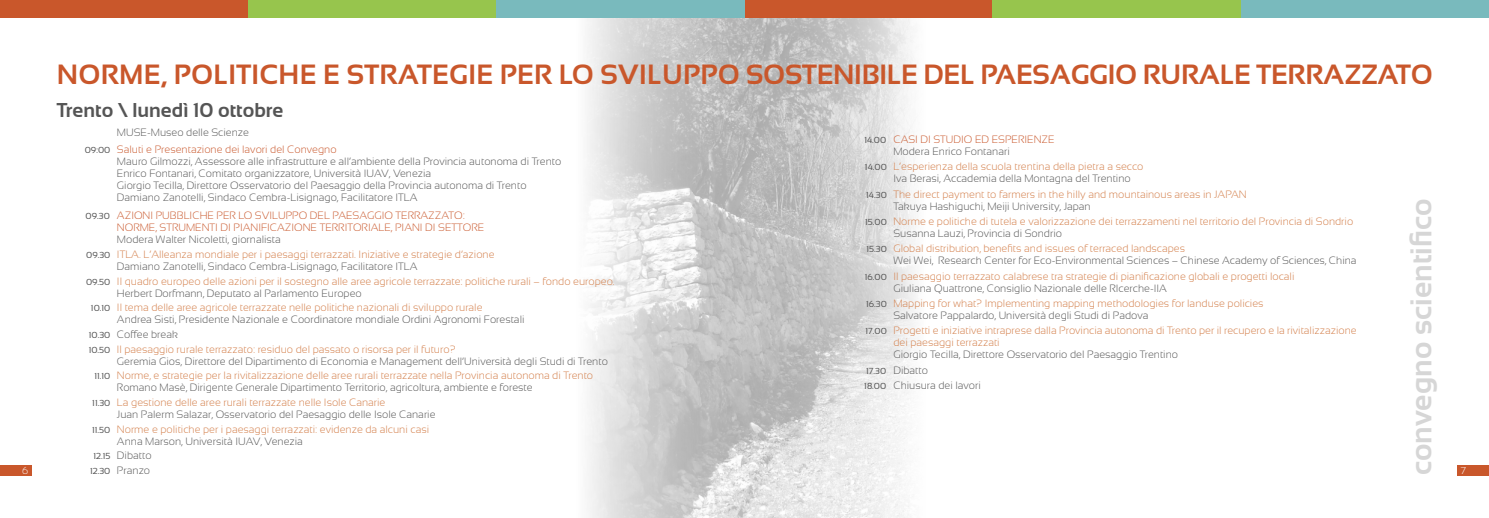
<style>
.page{position:relative;width:1489px;height:518px;background:#fff}
.page>*{position:absolute;margin:0;border:0;box-sizing:border-box;transform-origin:0 0}
.t1{font:700 30px "Sansation";color:#d6d6d6}
.t2{font:700 27.75px "Sansation";letter-spacing:-.01em;color:#c9572b}
.t3{font:700 20px "Sansation";color:#555}
.t4{font:300 10.62px/11.9px "Sansation";color:#d37e49}
.t5{font:300 10.62px/11.9px "Sansation";color:#555}
.t6{font:300 10.62px/11.9px "Sansation";color:#c9572b}
.t7{font:300 10px "Sansation";color:#fff}
.s1{color:#555}
.s2{font-weight:400;font-size:8.75px;color:#555}
.s3{font-weight:400;font-size:8.75px}
.s4{color:#d37e49}
</style>
<div class="page">
<img style="left:587px;top:18px;width:329px;height:499px">
<div style="left:0;top:464px;width:32px;height:11px;background:#c9572b"></div>
<div style="left:1456px;top:464px;width:32px;height:11px;background:#c9572b"></div>
<div style="left:0;top:0;width:248px;height:18px;background:#c9572b"></div>
<div style="left:733px;top:0;width:259px;height:18px;background:#c9572b"></div>
<div style="left:248px;top:0;width:248px;height:18px;background:#97c54d"></div>
<div style="left:992px;top:0;width:248px;height:18px;background:#97c54d"></div>
<div style="left:496px;top:0;width:248px;height:18px;background:#79babd"></div>
<div style="left:1240px;top:0;width:248px;height:18px;background:#79babd"></div>
<h2 class="t2" style="left:57px;top:59px;width:1377px">NORME, POLITICHE E STRATEGIE PER LO SVILUPPO SOSTENIBILE DEL PAESAGGIO RURALE TERRAZZATO</h2>
<h3 class="t3" style="left:57px;top:98px;width:228px">Trento \ lunedì 10 ottobre</h3>
<p class="t6" style="left:85px;top:123px;width:253px;line-height:17.9px;text-indent:32px"><span class="s1">MUSE-Museo delle Scienze<br></span><span class="s2">09:00</span> Saluti e Presentazione dei lavori del Convegno</p>
<p class="t5" style="left:117px;top:156px;width:446px">Mauro Gilmozzi, Assessore alle infrastrutture e all’ambiente della Provincia autonoma di Trento Enrico Fontanari, Comitato organizzatore, Università IUAV, Venezia<br>Giorgio Tecilla, Direttore Osservatorio del Paesaggio della Provincia autonoma di Trento Damiano Zanotelli, Sindaco Cembra-Lisignago, Facilitatore ITLA</p>
<p class="t6" style="left:117px;top:209px;width:369px;text-indent:-31px"><span class="s2">09.30</span> AZIONI PUBBLICHE PER LO SVILUPPO DEL PAESAGGIO TERRAZZATO:<br>NORME, STRUMENTI DI PIANIFICAZIONE TERRITORIALE, PIANI DI SETTORE</p>
<p class="t4" style="left:86px;top:231px;width:410px;line-height:15.4px;text-indent:31px"><span class="s1">Modera Walter Nicoletti, giornalista<br></span><span class="s2">09.30</span> ITLA. L’Alleanza mondiale per i paesaggi terrazzati. Iniziative e strategie d’azione</p>
<p class="t4" style="left:86px;top:259px;width:530px;line-height:14.8px;text-indent:31px"><span class="s1">Damiano Zanotelli, Sindaco Cembra-Lisignago, Facilitatore ITLA<br></span><span class="s2">09.50</span> Il quadro europeo delle azioni per il sostegno alle aree agricole terrazzate: politiche rurali – fondo europeo.</p>
<p class="t4" style="left:91px;top:285px;width:393px;line-height:14.8px;text-indent:26px"><span class="s1">Herbert Dorfmann, Deputato al Parlamento Europeo<br></span><span class="s2">10.10</span> Il tema delle aree agricole terrazzate nelle politiche nazionali di sviluppo rurale</p>
<p class="t5" style="left:89px;top:312px;width:437px;line-height:14.8px;text-indent:28px">Andrea Sisti, Presidente Nazionale e Coordinatore mondiale Ordini Agronomi Forestali<br><span class="s3">10.30</span> Coffee break<br><span class="s3">10.50</span> <span class="s4">ll paesaggio rurale terrazzato: residuo del passato o risorsa per il futuro?</span></p>
<p class="t4" style="left:94px;top:353px;width:515px;line-height:14.8px;text-indent:23px"><span class="s1">Geremia Gios, Direttore del Dipartimento di Economia e Management dell’Università degli Studi di Trento<br></span><span class="s2">11.10</span> Norme, e strategie per la rivitalizzazione delle aree rurali terrazzate nella Provincia autonoma di Trento</p>
<p class="t5" style="left:92px;top:380px;width:442px;line-height:14.8px;text-indent:25px">Romano Masè, Dirigente Generale Dipartimento Territorio, agricoltura, ambiente e foreste<br><span class="s3">11.30</span> <span class="s4">La gestione delle aree rurali terrazzate nelle Isole Canarie</span></p>
<p class="t5" style="left:92px;top:406px;width:345px;line-height:14.8px;text-indent:25px">Juan Palerm Salazar, Osservatorio del Paesaggio delle Isole Canarie<br><span class="s3">11.50</span> <span class="s4">Norme e politiche per i paesaggi terrazzati: evidenze da alcuni casi</span></p>
<p class="t5" style="left:117px;top:434px;width:187px">Anna Marson, Università IUAV, Venezia</p>
<p class="t5" style="left:93px;top:449px;width:60px"><span class="s3">12.15</span> Dibatto</p>
<p class="t5" style="left:90px;top:464px;width:62px"><span class="s3">12.30</span> Pranzo</p>
<p class="t6" style="left:893px;top:133px;width:163px;text-indent:-29px"><span class="s2">14.00</span> CASI DI STUDIO ED ESPERIENZE<br><span class="s1">Modera Enrico Fontanari</span></p>
<p class="t4" style="left:893px;top:161px;width:251px;text-indent:-28px"><span class="s2">14.00</span> L’esperienza della scuola trentina della pietra a secco<br><span class="s1">Iva Berasi, Accademia della Montagna del Trentino</span></p>
<p class="t4" style="left:893px;top:188px;width:355px;text-indent:-27px"><span class="s2">14.30</span> The direct payment to farmers in the hilly and mountainous areas in JAPAN<br><span class="s1">Takuya Hashiguchi, Meiji University, Japan</span></p>
<p class="t4" style="left:893px;top:215px;width:461px;text-indent:-28px"><span class="s2">15.00</span> Norme e politiche di tutela e valorizzazione dei terrazzamenti nel territorio del Provincia di Sondrio<br><span class="s1">Susanna Lauzi, Provincia di Sondrio</span></p>
<p class="t5" style="left:893px;top:242px;width:465px;text-indent:-27px"><span class="s3">15.30</span> <span class="s4">Global distribution, benefits and issues of terraced landscapes<br></span>Wei Wei, Research Center for Eco-Environmental Sciences – Chinese Academy of Sciences, China</p>
<p class="t4" style="left:893px;top:270px;width:402px;text-indent:-29px"><span class="s2">16.00</span> Il paesaggio terrazzato calabrese tra strategie di pianificazione globali e progetti locali<br><span class="s1">Giuliana Quattrone, Consiglio Nazionale delle RIcerche-IIA</span></p>
<p class="t4" style="left:893px;top:297px;width:371px;text-indent:-27px"><span class="s2">16.30</span> Mapping for what? Implementing mapping methodologies for landuse policies<br><span class="s1">Salvatore Pappalardo, Università degli Studi di Padova</span></p>
<p class="t4" style="left:893px;top:324px;width:465px;text-indent:-28px"><span class="s2">17.00</span> Progetti e iniziative intraprese dalla Provincia autonoma di Trento per il recupero e la rivitalizzazione dei paesaggi terrazzati</p>
<p class="t5" style="left:864px;top:346px;width:315px;line-height:15.4px;text-indent:29px">Giorgio Tecilla, Direttore Osservatorio del Paesaggio Trentino<br><span class="s3">17.30</span> Dibatto<br><span class="s3">18.00</span> Chiusura dei lavori</p>
<h1 class="t1" style="left:1404px;top:475px;width:278px;rotate:-90deg">convegno scientifico</h1>
<p class="t7" style="left:22px;top:464px;width:8px">6</p>
<p class="t7" style="left:1460px;top:464px;width:7px">7</p>
</div>
